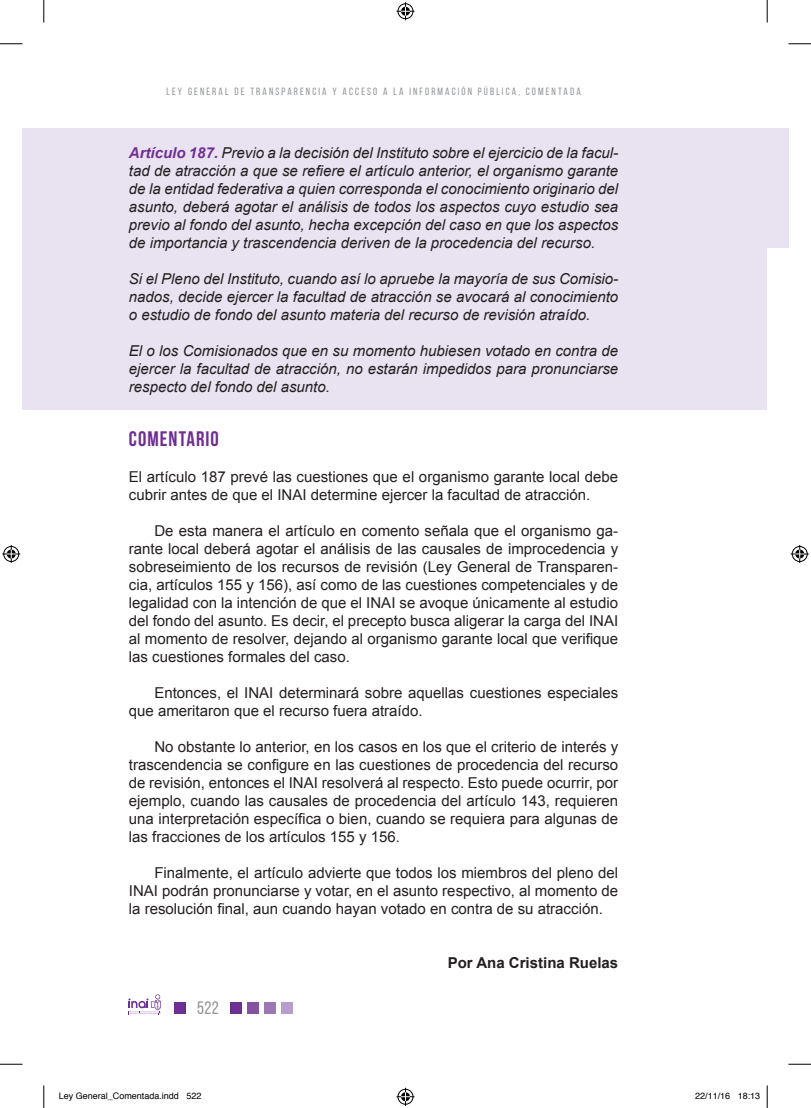
<style>
.page{position:relative;width:811px;height:1108px;background:#fff}
.page>*{position:absolute;margin:0;border:0;box-sizing:border-box;transform-origin:0 0}
.t1{font:700 21px "Bebas Neue";letter-spacing:.05em;color:#6f2f92}
.t2{font:18px "Bebas Neue";color:#939598}
.t3{font:15px/18px "Arial";color:#231f20;text-align:justify}
.t4{font:italic 15px/18px "Arial";color:#231f20;text-align:justify}
.t5{font:700 15px "Arial";color:#231f20}
.t6{font:10.5px "Bebas Neue";letter-spacing:.2em;color:#939598}
.t7{font:9px "Helvetica";color:#000}
.s1{font-weight:700;color:#6f2f92}
</style>
<div class="page">
<svg style="left:128px;top:994px;width:33px;height:20px"></svg>
<div style="left:230px;top:1002px;width:12px;height:12px;background:#6f2f92"></div>
<div style="left:173px;top:1002px;width:12px;height:12px;background:#6f2f92"></div>
<div style="left:247px;top:1002px;width:12px;height:12px;background:#8454a2"></div>
<div style="left:264px;top:1002px;width:12px;height:12px;background:#9b77b5"></div>
<div style="left:281px;top:1002px;width:12px;height:12px;background:#b69dca"></div>
<div style="left:22px;top:129px;width:745px;height:281px;background:#e9e2f0"></div>
<div style="left:767px;top:129px;width:21px;height:119px;background:#e9e2f0"></div>
<svg style="left:0;top:44px;width:22px;height:1px"></svg>
<svg style="left:788px;top:44px;width:22px;height:1px"></svg>
<svg style="left:0;top:1064px;width:22px;height:1px"></svg>
<svg style="left:788px;top:1064px;width:22px;height:1px"></svg>
<svg style="left:44px;top:0;width:1px;height:22px"></svg>
<svg style="left:44px;top:1085px;width:1px;height:23px"></svg>
<svg style="left:766px;top:0;width:1px;height:22px"></svg>
<svg style="left:766px;top:1085px;width:1px;height:23px"></svg>
<svg style="left:396px;top:2px;width:18px;height:18px"></svg>
<svg style="left:396px;top:1088px;width:18px;height:18px"></svg>
<svg style="left:2px;top:545px;width:18px;height:18px"></svg>
<svg style="left:790px;top:545px;width:18px;height:18px"></svg>
<p class="t6" style="left:166px;top:86px;width:416px">LEY GENERAL DE TRANSPARENCIA Y ACCESO A LA INFORMACIÓN PÚBLICA, COMENTADA</p>
<p class="t4" style="left:129px;top:144px;width:491px"><span class="s1">Artículo 187.</span> Previo a la decisión del Instituto sobre el ejercicio de la facul&shy;tad de atracción a que se refiere el artículo anterior, el organismo garante de la entidad federativa a quien corresponda el conocimiento originario del asunto, deberá agotar el análisis de todos los aspectos cuyo estudio sea previo al fondo del asunto, hecha excepción del caso en que los aspectos de importancia y trascendencia deriven de la procedencia del recurso.</p>
<p class="t4" style="left:129px;top:270px;width:490px">Si el Pleno del Instituto, cuando así lo apruebe la mayoría de sus Comisio&shy;nados, decide ejercer la facultad de atracción se avocará al conocimiento o estudio de fondo del asunto materia del recurso de revisión atraído.</p>
<p class="t4" style="left:129px;top:342px;width:490px">El o los Comisionados que en su momento hubiesen votado en contra de ejercer la facultad de atracción, no estarán impedidos para pronunciarse respecto del fondo del asunto.</p>
<h1 class="t1" style="left:129px;top:427px;width:91px">COMENTARIO</h1>
<p class="t3" style="left:129px;top:468px;width:490px">El artículo 187 prevé las cuestiones que el organismo garante local debe cubrir antes de que el INAI determine ejercer la facultad de atracción.</p>
<p class="t3" style="left:129px;top:522px;width:490px;text-indent:26px">De esta manera el artículo en comento señala que el organismo ga&shy;rante local deberá agotar el análisis de las causales de improcedencia y sobreseimiento de los recursos de revisión (Ley General de Transparen&shy;cia, artículos 155 y 156), así como de las cuestiones competenciales y de legalidad con la intención de que el INAI se avoque únicamente al estudio del fondo del asunto. Es decir, el precepto busca aligerar la carga del INAI al momento de resolver, dejando al organismo garante local que verifique las cuestiones formales del caso.</p>
<p class="t3" style="left:129px;top:684px;width:490px;text-indent:26px">Entonces, el INAI determinará sobre aquellas cuestiones especiales que ameritaron que el recurso fuera atraído.</p>
<p class="t3" style="left:129px;top:738px;width:490px;text-indent:26px">No obstante lo anterior, en los casos en los que el criterio de interés y trascendencia se configure en las cuestiones de procedencia del recurso de revisión, entonces el INAI resolverá al respecto. Esto puede ocurrir, por ejemplo, cuando las causales de procedencia del artículo 143, requieren una interpretación específica o bien, cuando se requiera para algunas de las fracciones de los artículos 155 y 156.</p>
<p class="t3" style="left:129px;top:864px;width:490px;text-indent:26px">Finalmente, el artículo advierte que todos los miembros del pleno del INAI podrán pronunciarse y votar, en el asunto respectivo, al momento de la resolución final, aun cuando hayan votado en contra de su atracción.</p>
<p class="t5" style="left:447px;top:952px;width:172px">Por Ana Cristina Ruelas</p>
<p class="t2" style="left:197px;top:998px;width:23px">522</p>
<p class="t7" style="left:59px;top:1089px;width:144px">Ley General_Comentada.indd 522</p>
<p class="t7" style="left:695px;top:1089px;width:67px">22/11/16 18:13</p>
</div>
